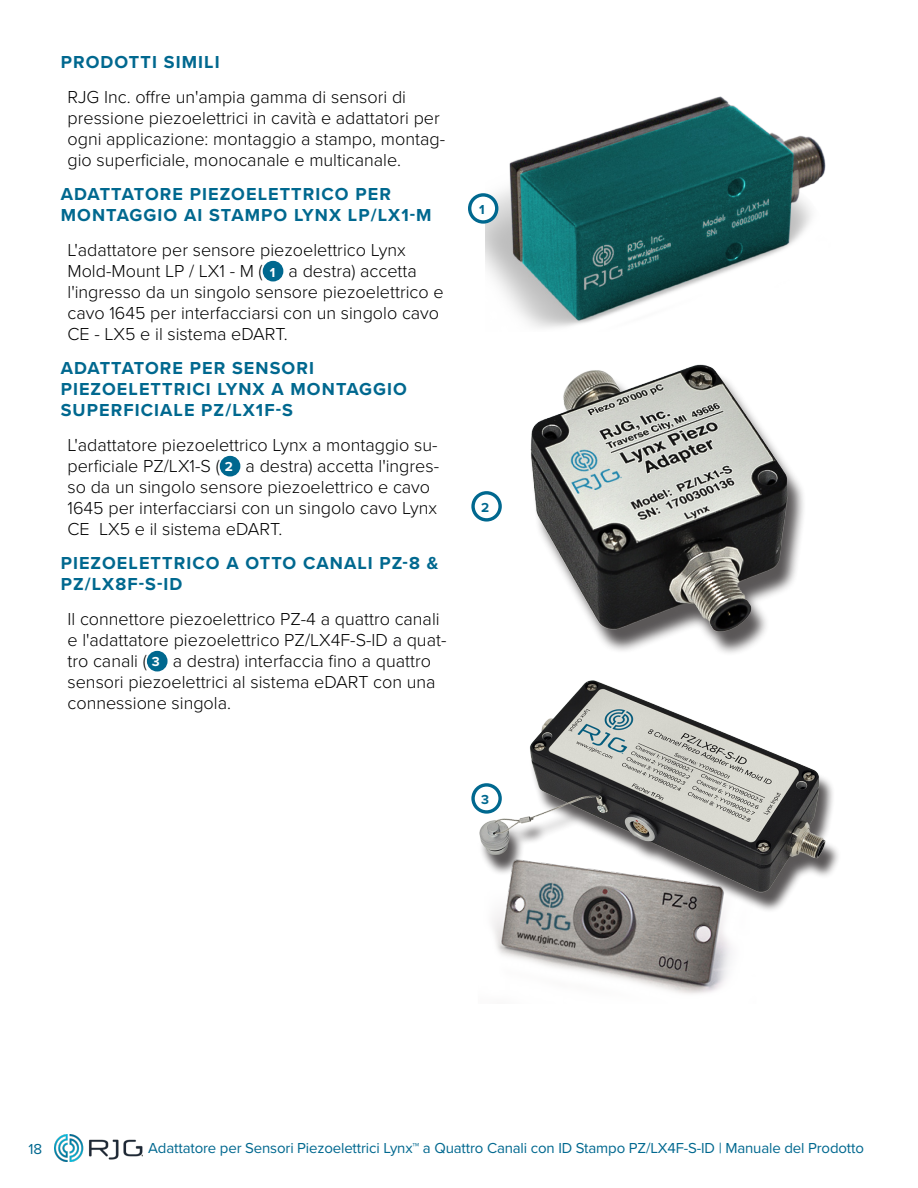
<style>
.page{position:relative;width:918px;height:1188px;background:#fff}
.page>*{position:absolute;margin:0;border:0;box-sizing:border-box;transform-origin:0 0}
.t1{font:300 18px/21px "Proxima Nova";color:#000}
.t2{font:700 18px/21px "Proxima Nova";letter-spacing:.06em;color:#00688f}
.t3{font:15px "Proxima Nova";letter-spacing:-.01em;color:#00688f}
.t4{font:700 13.5px "Proxima Nova";color:#00688f}
.s1{font-weight:700;font-size:13.5px;color:#fff}
</style>
<div class="page">
<img style="left:54px;top:1134px;width:88px;height:27px">
<img style="left:471px;top:680px;width:367px;height:231px">
<img style="left:475px;top:843px;width:285px;height:151px">
<div style="left:264px;top:262px;width:18px;height:18px;background:#00688f;border-radius:50%"></div>
<div style="left:263px;top:261px;width:20px;height:20px;border:3px solid #00688f;border-radius:50%"></div>
<div style="left:221px;top:457px;width:18px;height:18px;background:#00688f;border-radius:50%"></div>
<div style="left:220px;top:456px;width:20px;height:20px;border:3px solid #00688f;border-radius:50%"></div>
<div style="left:148px;top:652px;width:18px;height:18px;background:#00688f;border-radius:50%"></div>
<div style="left:147px;top:651px;width:21px;height:20px;border:3px solid #00688f;border-radius:50%"></div>
<img style="left:485px;top:96px;width:341px;height:232px">
<svg style="left:470px;top:195px;width:27px;height:27px"></svg>
<div style="left:468px;top:193px;width:30px;height:31px;border:3px solid #00688f;border-radius:50%"></div>
<svg style="left:473px;top:785px;width:27px;height:27px"></svg>
<div style="left:471px;top:783px;width:31px;height:31px;border:3px solid #00688f;border-radius:50%"></div>
<div style="left:471px;top:491px;width:31px;height:31px;border:3px solid #00688f;border-radius:50%"></div>
<img style="left:495px;top:364px;width:309px;height:289px">
<p class="t2" style="left:61px;top:51px;width:160px">PRODOTTI SIMILI</p>
<p class="t1" style="left:68px;top:85px;width:379px">RJG Inc. offre un'ampia gamma di sensori di pressione piezoelettrici in cavità e adattatori per ogni applicazione: montaggio a stampo, montag‑ gio superficiale, monocanale e multicanale.</p>
<p class="t2" style="left:61px;top:183px;width:372px">ADATTATORE PIEZOELETTRICO PER<br>MONTAGGIO AI STAMPO LYNX LP/LX1‑M</p>
<p class="t1" style="left:68px;top:238px;width:378px">L'adattatore per sensore piezoelettrico Lynx Mold-Mount LP / LX1 ‑ M ( <span class="s1">1</span> a destra) accetta l'ingresso da un singolo sensore piezoelettrico e cavo 1645 per interfacciarsi con un singolo cavo CE ‑ LX5 e il sistema eDART.</p>
<p class="t2" style="left:61px;top:357px;width:348px">ADATTATORE PER SENSORI<br>PIEZOELETTRICI LYNX A MONTAGGIO<br>SUPERFICIALE PZ/LX1F-S</p>
<p class="t1" style="left:68px;top:433px;width:373px">L'adattatore piezoelettrico Lynx a montaggio su‑ perficiale PZ/LX1‑S ( <span class="s1">2</span> a destra) accetta l'ingres‑ so da un singolo sensore piezoelettrico e cavo 1645 per interfacciarsi con un singolo cavo Lynx CE LX5 e il sistema eDART.</p>
<p class="t2" style="left:61px;top:552px;width:379px">PIEZOELETTRICO A OTTO CANALI PZ‑8 &amp;<br>PZ/LX8F‑S-ID</p>
<p class="t1" style="left:68px;top:607px;width:380px">Il connettore piezoelettrico PZ‑4 a quattro canali e l'adattatore piezoelettrico PZ/LX4F‑S-ID a quat‑ tro canali ( <span class="s1">3</span> a destra) interfaccia fino a quattro sensori piezoelettrici al sistema eDART con una connessione singola.</p>
<p class="t4" style="left:479px;top:199px;width:7px">1</p>
<p class="t4" style="left:481px;top:497px;width:10px">2</p>
<p class="t4" style="left:481px;top:789px;width:9px">3</p>
<p class="t3" style="left:28px;top:1137px;width:15px">18</p>
<p class="t3" style="left:148px;top:1136px;width:717px">Adattatore per Sensori Piezoelettrici Lynx™ a Quattro Canali con ID Stampo PZ/LX4F‑S‑ID | Manuale del Prodotto</p>
</div>
